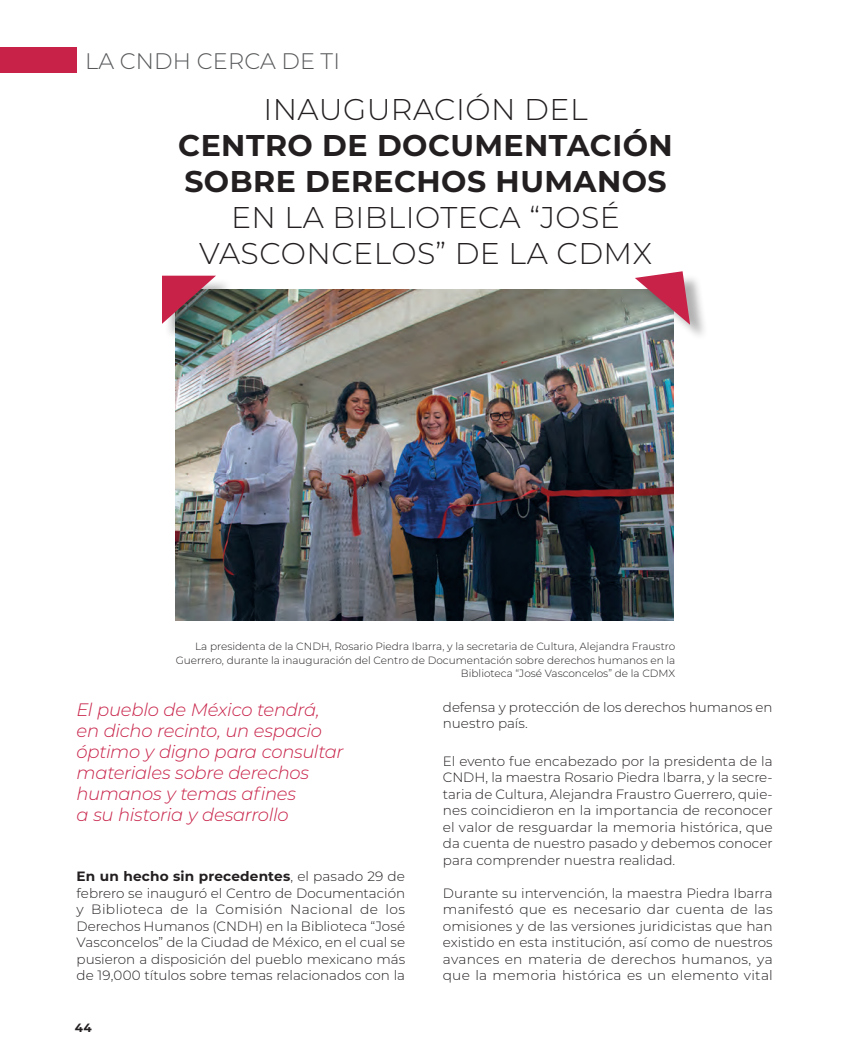
<style>
.page{position:relative;width:851px;height:1063px;background:#fff}
.page>*{position:absolute;margin:0;border:0;box-sizing:border-box;transform-origin:0 0}
.T_Art{font:700 30px/36px "Montserrat";letter-spacing:.015em;color:#231f20;text-align:center}
.T_Art-2{font:300 30px "Montserrat";letter-spacing:.015em;color:#231f20}
.t1{font:300 22.5px "Montserrat";letter-spacing:.01em;color:#57585a}
.Defendemos_al_pueblo{font:italic 300 18px/21px "Montserrat";letter-spacing:-.02em;color:#c82249}
.Cuerpo_PG{font:300 13.5px/16.5px "Montserrat";color:#231f20;text-align:justify}
.t2{font:700 12px "Montserrat";color:#231f20}
.Pie_de_foto{font:300 10.5px/13.5px "Montserrat";color:#231f20;text-align:right}
.s1{font-weight:300}
.s2{font-weight:700}
</style>
<div class="page">
<div style="left:0;top:47px;width:77px;height:26px;background:#c82249"></div>
<img style="left:175px;top:289px;width:498px;height:332px">
<div style="left:164px;top:278px;width:69px;height:63px;background:#231f20;opacity:.35"></div>
<svg style="left:162px;top:276px;width:54px;height:48px;background:#914959"></svg>
<div style="left:638px;top:274px;width:70px;height:68px;background:#231f20;opacity:.35"></div>
<svg style="left:634px;top:271px;width:56px;height:54px;background:#bb7887"></svg>
<h2 class="t1" style="left:85px;top:46px;width:256px">LA CNDH CERCA DE TI</h2>
<p class="T_Art-2" style="left:263px;top:89px;width:325px">INAUGURACIÓN DEL</p>
<p class="T_Art" style="left:178px;top:126px;width:496px">CENTRO DE DOCUMENTACIÓN<br>SOBRE DERECHOS HUMANOS<br><span class="s1">EN LA BIBLIOTECA “JOSÉ<br>VASCONCELOS” DE LA CDMX</span></p>
<p class="Pie_de_foto" style="left:176px;top:640px;width:501px">La presidenta de la CNDH, Rosario Piedra Ibarra, y la secretaria de Cultura, Alejandra Fraustro<br>Guerrero, durante la inauguración del Centro de Documentación sobre derechos humanos en la<br>Biblioteca “José Vasconcelos” de la CDMX</p>
<p class="Defendemos_al_pueblo" style="left:77px;top:699px;width:268px">El pueblo de México tendrá, en dicho recinto, un espacio óptimo y digno para consultar materiales sobre derechos humanos y temas afines<br>a su historia y desarrollo</p>
<p class="Cuerpo_PG" style="left:77px;top:868px;width:330px"><span class="s2">En un hecho sin precedentes</span>, el pasado 29 de febrero se inauguró el Centro de Documentación y Biblioteca de la Comisión Nacional de los Derechos Humanos (CNDH) en la Biblioteca “José Vasconcelos” de la Ciudad de México, en el cual se pusieron a disposición del pueblo mexicano más de 19,000 títulos sobre temas relacionados con la</p>
<p class="t2" style="left:75px;top:1019px;width:18px">44</p>
<p class="Cuerpo_PG" style="left:443px;top:698px;width:331px">defensa y protección de los derechos humanos en nuestro país.</p>
<p class="Cuerpo_PG" style="left:443px;top:752px;width:331px">El evento fue encabezado por la presidenta de la CNDH, la maestra Rosario Piedra Ibarra, y la secre&shy;taria de Cultura, Alejandra Fraustro Guerrero, quie&shy;nes coincidieron en la importancia de reconocer el valor de resguardar la memoria histórica, que da cuenta de nuestro pasado y debemos conocer para comprender nuestra realidad.</p>
<p class="Cuerpo_PG" style="left:443px;top:884px;width:331px">Durante su intervención, la maestra Piedra Ibarra manifestó que es necesario dar cuenta de las omisiones y de las versiones juridicistas que han existido en esta institución, así como de nuestros avances en materia de derechos humanos, ya que la memoria histórica es un elemento vital</p>
</div>
